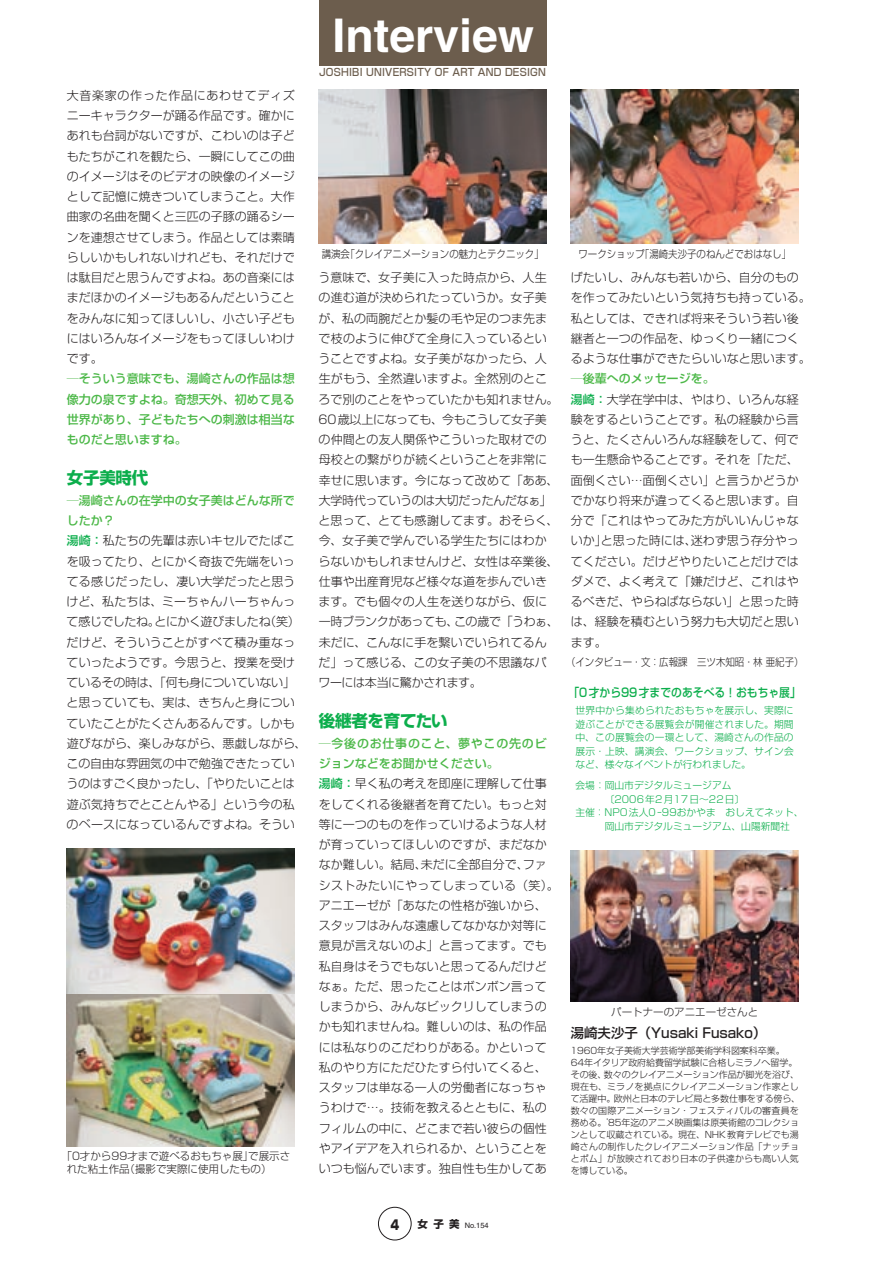
<style>
.page{position:relative;width:893px;height:1263px;background:#fff}
.page>*{position:absolute;margin:0;border:0;box-sizing:border-box;transform-origin:0 0}
.t1{font:700 46.5px "Helvetica";color:#fff}
._01_本文_インタビュー見出し{font:700 16.5px "Shin Go";letter-spacing:-.015em;color:#0cae4c}
._06_プロフィール名前{font:500 13.5px "Shin Go";letter-spacing:-.01em;color:#231f20}
.t2{font:900 13.5px "Shin Go";color:#231f20;scale:.8 1}
._01_本文v02{font:300 12px/20.2px "Shin Go";color:#231f20}
._06_インタビュアー{font:500 12px/20.2px "Shin Go";color:#4cb848;text-align:justify}
._06_インタビュアー-2{font:500 12px/20.2px "Shin Go";letter-spacing:.06em;color:#4cb848}
.t3{font:500 12px "Shin Go";color:#0cae4c;scale:.9 1}
._08_キャプション{font:300 10.5px "Shin Go";color:#231f20;scale:.9 1}
._08_キャプション左揃え{font:300 10.5px/13.5px "Shin Go";color:#231f20}
._05_脚注_日付___記者名{font:300 10.5px "Shin Go";color:#231f20;scale:.9 1}
._08_キャプション-2{font:300 10.5px "Shin Go";color:#231f20}
.t4{font:500 10.2px "Shin Go";letter-spacing:.02em;color:#6c5d4d;scale:.93 1}
.t5{font:300 9.75px/13.5px "Shin Go";color:#0cae4c}
.t6{font:300 9px/12px "Shin Go";letter-spacing:-.005em;color:#231f20}
.t7{font:7.5px "Helvetica";color:#231f20}
.s1{font-weight:500;color:#0cae4c}
.s2{font-family:"Shin Go";font-weight:700;font-size:10.5px}
</style>
<div class="page">
<div style="left:378px;top:1207px;width:34px;height:33px;border:1px solid #231f20;border-radius:50%"></div>
<div style="left:320px;top:0;width:227px;height:65px;background:#6c5d4d"></div>
<img style="left:571px;top:851px;width:228px;height:150px">
<img style="left:67px;top:849px;width:228px;height:297px">
<img style="left:319px;top:89px;width:228px;height:154px">
<img style="left:571px;top:89px;width:228px;height:154px">
<p class="_01_本文v02" style="left:67px;top:85px;width:230px;text-align:justify">大音楽家の作った作品にあわせてディズニーキャラクターが踊る作品です。確かにあれも台詞がないですが、こわいのは子どもたちがこれを観たら、一瞬にしてこの曲のイメージはそのビデオの映像のイメージとして記憶に焼きついてしまうこと。大作曲家の名曲を聞くと三匹の子豚の踊るシーンを連想させてしまう。作品としては素晴らしいかもしれないけれども、それだけでは駄目だと思うんですよね。あの音楽にはまだほかのイメージもあるんだということをみんなに知ってほしいし、小さい子どもにはいろんなイメージをもってほしいわけです。</p>
<p class="_06_インタビュアー" style="left:67px;top:368px;width:229px">―そういう意味でも、湯崎さんの作品は想像力の泉ですよね。奇想天外、初めて見る世界があり、子どもたちへの刺激は相当なものだと思いますね。</p>
<p class="_01_本文_インタビュー見出し" style="left:67px;top:466px;width:83px">女子美時代</p>
<p class="_06_インタビュアー" style="left:67px;top:490px;width:229px">―湯崎さんの在学中の女子美はどんな所でしたか？</p>
<p class="_01_本文v02" style="left:66px;top:530px;width:242px"><span class="s1">湯崎：</span>私たちの先輩は赤いキセルでたばこを吸ってたり、とにかく奇抜で先端をいってる感じだったし、凄い大学だったと思うけど、私たちは、ミーちゃんハーちゃんって感じでしたね。とにかく遊びましたね（笑）だけど、そういうことがすべて積み重なっていったようです。今思うと、授業を受けているその時は、「何も身についていない」と思っていても、実は、きちんと身についていたことがたくさんあるんです。しかも遊びながら、楽しみながら、悪戯しながら、この自由な雰囲気の中で勉強できたっていうのはすごく良かったし、「やりたいことは遊ぶ気持ちでとことんやる」という今の私のベースになっているんですよね。そうい</p>
<p class="_08_キャプション左揃え" style="left:67px;top:1149px;width:225px;text-indent:-5px">「0才から99才まで遊べるおもちゃ展」で展示された粘土作品（撮影で実際に使用したもの）</p>
<p class="t1" style="left:332px;top:7px;width:203px">Interview</p>
<p class="t4" style="left:319px;top:66px;width:245px">JOSHIBI UNIVERSITY OF ART AND DESIGN</p>
<p class="_08_キャプション" style="left:322px;top:247px;width:248px">講演会「クレイアニメーションの魅力とテクニック」</p>
<p class="_01_本文v02" style="left:318px;top:267px;width:242px">う意味で、女子美に入った時点から、人生の進む道が決められたっていうか。女子美が、私の両腕だとか髪の毛や足のつま先まで枝のように伸びて全身に入っているということですよね。女子美がなかったら、人生がもう、全然違いますよ。全然別のところで別のことをやっていたかも知れません。<br>60歳以上になっても、今もこうして女子美の仲間との友人関係やこういった取材での母校との繋がりが続くということを非常に幸せに思います。今になって改めて「ああ、大学時代っていうのは大切だったんだなぁ」と思って、とても感謝してます。おそらく、今、女子美で学んでいる学生たちにはわからないかもしれませんけど、女性は卒業後、仕事や出産育児など様々な道を歩んでいきます。でも個々の人生を送りながら、仮に一時ブランクがあっても、この歳で「うわぁ、未だに、こんなに手を繋いでいられてるんだ」って感じる、この女子美の不思議なパワーには本当に驚かされます。</p>
<p class="_01_本文_インタビュー見出し" style="left:319px;top:709px;width:131px">後継者を育てたい</p>
<p class="_06_インタビュアー-2" style="left:319px;top:733px;width:229px">―今後のお仕事のこと、夢やこの先のビジョンなどをお聞かせください。</p>
<p class="_01_本文v02" style="left:319px;top:773px;width:241px"><span class="s1">湯崎：</span>早く私の考えを即座に理解して仕事をしてくれる後継者を育てたい。もっと対等に一つのものを作っていけるような人材が育っていってほしいのですが、まだなかなか難しい。結局、未だに全部自分で、ファシストみたいにやってしまっている（笑）。アニエーゼが「あなたの性格が強いから、スタッフはみんな遠慮してなかなか対等に意見が言えないのよ」と言ってます。でも私自身はそうでもないと思ってるんだけどなぁ。ただ、思ったことはボンボン言ってしまうから、みんなビックリしてしまうのかも知れませんね。難しいのは、私の作品には私なりのこだわりがある。かといって私のやり方にただひたすら付いてくると、スタッフは単なる一人の労働者になっちゃうわけで…。技術を教えるとともに、私のフィルムの中に、どこまで若い彼らの個性やアイデアを入れられるか、ということをいつも悩んでいます。独自性も生かしてあ</p>
<p class="t2" style="left:390px;top:1215px;width:13px">4</p>
<p class="t7" style="left:418px;top:1221px;width:73px"><span class="s2">女子美</span> No.154</p>
<p class="_08_キャプション" style="left:578px;top:247px;width:238px">ワークショップ「湯崎夫沙子のねんどでおはなし」</p>
<p class="_01_本文v02" style="left:571px;top:267px;width:241px">げたいし、みんなも若いから、自分のものを作ってみたいという気持ちも持っている。私としては、できれば将来そういう若い後継者と一つの作品を、ゆっくり一緒につくるような仕事ができたらいいなと思います。</p>
<p class="_06_インタビュアー" style="left:571px;top:368px;width:145px">―後輩へのメッセージを。</p>
<p class="_01_本文v02" style="left:571px;top:388px;width:229px;text-align:justify"><span class="s1">湯崎：</span>大学在学中は、やはり、いろんな経験をするということです。私の経験から言うと、たくさんいろんな経験をして、何でも一生懸命やることです。それを「ただ、面倒くさい…面倒くさい」と言うかどうかでかなり将来が違ってくると思います。自分で「これはやってみた方がいいんじゃないか」と思った時には、迷わず思う存分やってください。だけどやりたいことだけではダメで、よく考えて「嫌だけど、これはやるべきだ、やらねばならない」と思った時は、経験を積むという努力も大切だと思います。</p>
<p class="_05_脚注_日付___記者名" style="left:566px;top:656px;width:265px">（インタビュー・文：広報課　三ツ木知昭・林 亜紀子）</p>
<p class="t3" style="left:568px;top:684px;width:260px">「0才から99才までのあそべる！おもちゃ展」</p>
<p class="t5" style="left:575px;top:703px;width:220px;text-align:justify">世界中から集められたおもちゃを展示し、実際に遊ぶことができる展覧会が開催されました。期間中、この展覧会の一環として、湯崎さんの作品の展示・上映、講演会、ワークショップ、サイン会など、様々なイベントが行われました。</p>
<p class="t5" style="left:605px;top:778px;width:141px;text-indent:-29px">会場： 岡山市デジタルミュージアム〔2006年2月17日～22日〕</p>
<p class="t5" style="left:605px;top:805px;width:200px;text-indent:-29px">主催： NPO法人0ｰ99おかやま　おしえてネット、岡山市デジタルミュージアム、山陽新聞社</p>
<p class="_08_キャプション-2" style="left:611px;top:1005px;width:148px">パートナーのアニエーゼさんと</p>
<p class="_06_プロフィール名前" style="left:571px;top:1024px;width:197px">湯崎夫沙子（Yusaki Fusako）</p>
<p class="t6" style="left:571px;top:1044px;width:216px">1960年女子美術大学芸術学部美術学科図案科卒業。</p>
<p class="t6" style="left:571px;top:1056px;width:228px">64年イタリア政府給費留学試験に合格しミラノへ留学。</p>
<p class="t6" style="left:571px;top:1068px;width:231px">その後、数々のクレイアニメーション作品が脚光を浴び、現在も、ミラノを拠点にクレイアニメーション作家として活躍中。欧州と日本のテレビ局と多数仕事をする傍ら、数々の国際アニメーション・フェスティバルの審査員を務める。‘85年迄のアニメ映画集は原美術館のコレクションとして収蔵されている。現在、NHK教育テレビでも湯崎さんの制作したクレイアニメーション作品「ナッチョとポム」が放映されており日本の子供達からも高い人気を博している。</p>
</div>
